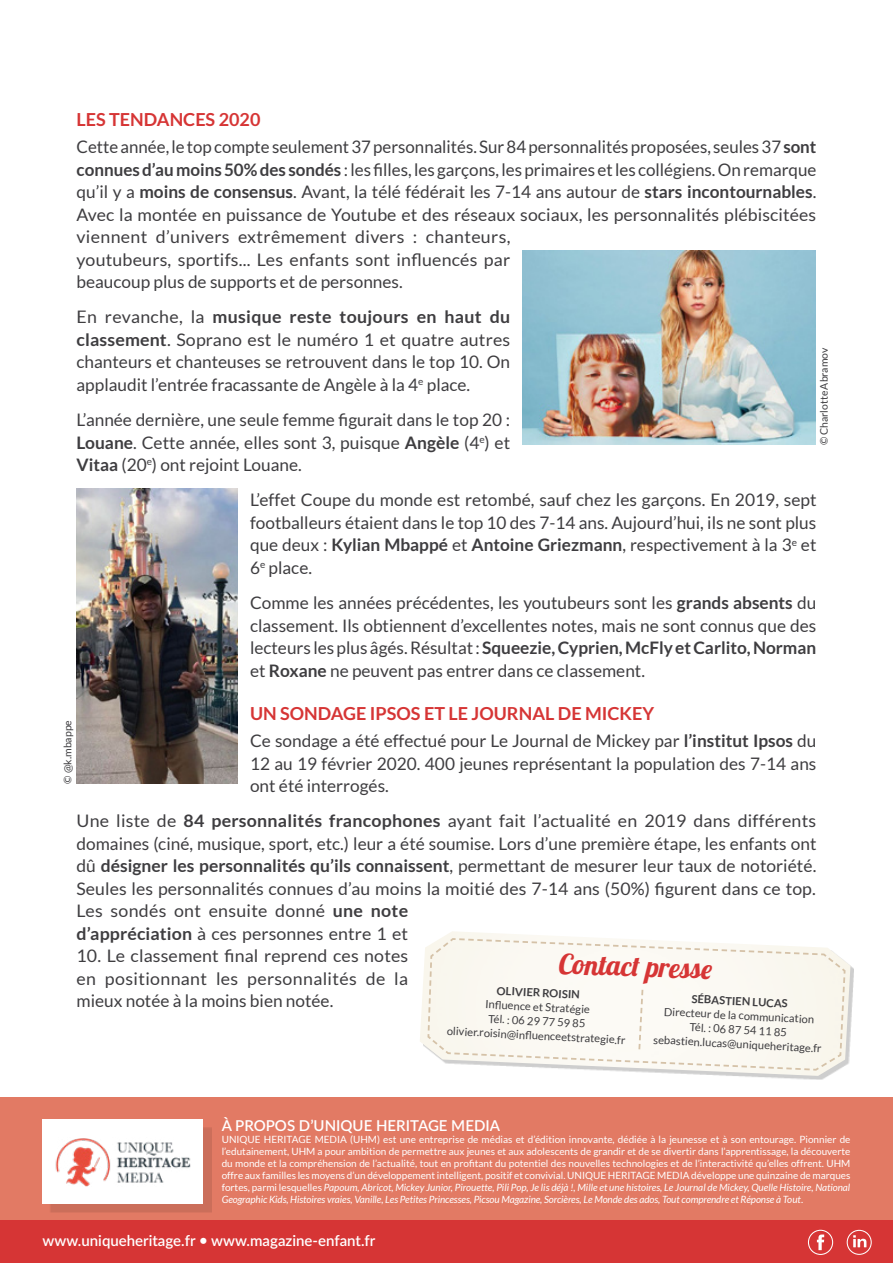
<style>
.page{position:relative;width:893px;height:1263px;background:#fff}
.page>*{position:absolute;margin:0;border:0;box-sizing:border-box;transform-origin:0 0}
.t1{font:28.05px "Lobster 1.4";color:#d63535}
.t2{font:700 18px "Lato";color:#d63535}
.t3{font:17.25px/22.5px "Lato";color:#3e3d40;text-align:justify}
.t4{font:600 15px "Lato";color:#fff}
.t5{font:11.25px "Lato";color:#3e3d40}
.t6{font:700 11.25px "Lato";color:#3e3d40}
.t7{font:10.5px "Lato";color:#3e3d40}
.t8{font:10.05px/12px "Lato";color:#fff;text-align:justify}
.s1{font-weight:700}
.s2{font-style:italic}
</style>
<div class="page">
<div style="left:0;top:1097px;width:893px;height:166px;background:#e27a64"></div>
<div style="left:0;top:1220px;width:893px;height:43px;background:#d63535"></div>
<div style="left:50px;top:1127px;width:162px;height:86px;background:#000;opacity:.1"></div>
<div style="left:43px;top:1119px;width:160px;height:84px;background:#fff"></div>
<img style="left:55px;top:1138px;width:136px;height:49px">
<svg style="left:817px;top:1234px;width:7px;height:16px"></svg>
<div style="left:808px;top:1230px;width:25px;height:25px;border:1px solid #fff;border-radius:50%"></div>
<div style="left:847px;top:1230px;width:25px;height:25px;border:1px solid #fff;border-radius:50%"></div>
<svg style="left:853px;top:1235px;width:13px;height:12px"></svg>
<img style="left:523px;top:251px;width:292px;height:194px">
<img style="left:77px;top:488px;width:160px;height:296px">
<div style="left:423px;top:934px;width:431px;height:146px;background:#000;opacity:.2"></div>
<img style="left:420px;top:931px;width:430px;height:145px">
<svg style="left:427px;top:937px;width:419px;height:134px"></svg>
<p class="t2" style="left:77px;top:109px;width:185px">LES TENDANCES 2020</p>
<p class="t3" style="left:77px;top:135px;width:741px;text-align:left">Cette année, le top compte seulement 37 personnalités. Sur 84 personnalités proposées, seules 37 <span class="s1">sont connues d’au moins 50% des sondés</span> : les filles, les garçons, les primaires et les collégiens. On remarque qu’il y a <span class="s1">moins de consensus</span>. Avant, la télé fédérait les 7-14 ans autour de <span class="s1">stars incontournables</span>.<br>Avec la montée en puissance de Youtube et des réseaux sociaux, les personnalités plébiscitées viennent d’univers extrêmement divers : chanteurs,<br>youtubeurs, sportifs... Les enfants sont influencés par<br>beaucoup plus de supports et de personnes.</p>
<p class="t3" style="left:77px;top:306px;width:435px">En revanche, la <span class="s1">musique reste toujours en haut du classement</span>. Soprano est le numéro 1 et quatre autres chanteurs et chanteuses se retrouvent dans le top 10. On applaudit l’entrée fracassante de Angèle à la 4<sup>e</sup> place.</p>
<p class="t3" style="left:77px;top:408px;width:435px">L’année dernière, une seule femme figurait dans le top 20 :<br><span class="s1">Louane</span>. Cette année, elles sont 3, puisque <span class="s1">Angèle</span> (4<sup>e</sup>) et <span class="s1">Vitaa</span> (20<sup>e</sup>) ont rejoint Louane.</p>
<p class="t3" style="left:250px;top:489px;width:568px">L’effet Coupe du monde est retombé, sauf chez les garçons. En 2019, sept footballeurs étaient dans le top 10 des 7-14 ans. Aujourd’hui, ils ne sont plus que deux : <span class="s1">Kylian Mbappé</span> et <span class="s1">Antoine Griezmann</span>, respectivement à la 3<sup>e</sup> et 6<sup>e</sup> place.</p>
<p class="t3" style="left:250px;top:591px;width:568px">Comme les années précédentes, les youtubeurs sont les <span class="s1">grands absents</span> du classement. Ils obtiennent d’excellentes notes, mais ne sont connus que des lecteurs les plus âgés. Résultat : <span class="s1">Squeezie, Cyprien, McFly et Carlito, Norman </span>et <span class="s1">Roxane</span> ne peuvent pas entrer dans ce classement.</p>
<p class="t2" style="left:250px;top:703px;width:406px">UN SONDAGE IPSOS ET LE JOURNAL DE MICKEY</p>
<p class="t3" style="left:250px;top:729px;width:568px">Ce sondage a été effectué pour Le Journal de Mickey par <span class="s1">l’institut Ipsos</span> du 12 au 19 février 2020. 400 jeunes représentant la population des 7-14 ans ont été interrogés.</p>
<p class="t3" style="left:77px;top:810px;width:741px;text-align:left">Une liste de <span class="s1">84 personnalités francophones</span> ayant fait l’actualité en 2019 dans différents domaines (ciné, musique, sport, etc.) leur a été soumise. Lors d’une première étape, les enfants ont dû <span class="s1">désigner les personnalités qu’ils connaissent</span>, permettant de mesurer leur taux de notoriété.<br>Seules les personnalités connues d’au moins la moitié des 7-14 ans (50%) figurent dans ce top.<br>Les sondés ont ensuite donné <span class="s1">une note<br>d’appréciation</span> à ces personnes entre 1 et</p>
<p class="t3" style="left:77px;top:945px;width:333px">10. Le classement final reprend ces notes en positionnant les personnalités de la mieux notée à la moins bien notée.</p>
<p class="t7" style="left:818px;top:445px;width:98px;rotate:-90deg">© Charlotte Abramov</p>
<p class="t7" style="left:62px;top:784px;width:65px;rotate:-90deg">© @k.mbappe</p>
<p class="t1" style="left:560px;top:945px;width:155px;rotate:2deg">Contact presse</p>
<p class="t6" style="left:497px;top:984px;width:85px;rotate:3deg">OLIVIER ROISIN</p>
<p class="t5" style="left:486px;top:998px;width:106px;rotate:3deg">Infl uence et Stratégie</p>
<p class="t5" style="left:489px;top:1012px;width:99px;rotate:3deg">Tél. : 06 29 77 59 85</p>
<p class="t5" style="left:447px;top:1024px;width:180px;rotate:3deg">olivier.roisin@infl uenceetstrategie.fr</p>
<p class="t6" style="left:692px;top:992px;width:98px;rotate:3deg">SÉBASTIEN LUCAS</p>
<p class="t5" style="left:664px;top:1005px;width:152px;rotate:3deg">Directeur de la communication</p>
<p class="t5" style="left:690px;top:1021px;width:99px;rotate:3deg">Tél. : 06 87 54 11 85</p>
<p class="t5" style="left:654px;top:1033px;width:170px;rotate:3deg">sebastien.lucas@uniqueheritage.fr</p>
<p class="t4" style="left:222px;top:1115px;width:280px">À PROPOS D’UNIQUE HERITAGE MEDIA</p>
<p class="t8" style="left:222px;top:1133px;width:630px">UNIQUE HERITAGE MEDIA (UHM) est une entreprise de médias et d’édition innovante, dédiée à la jeunesse et à son entourage. Pionnier de l’edutainement, UHM a pour ambition de permettre aux jeunes et aux adolescents de grandir et de se divertir dans l’apprentissage, la découverte du monde et la compréhension de l’actualité, tout en profitant du potentiel des nouvelles technologies et de l’interactivité qu’elles offrent. UHM offre aux familles les moyens d’un développement intelligent, positif et convivial. UNIQUE HERITAGE MEDIA développe une quinzaine de marques fortes, parmi lesquelles <span class="s2">Papoum, Abricot, Mickey Junior, Pirouette, Pili Pop, Je lis déjà !, Mille et une histoires, Le Journal de Mickey, Quelle Histoire, National Geographic Kids, Histoires vraies, Vanille, Les Petites Princesses, Picsou Magazine, Sorcières, Le Monde des ados, Tout comprendre et Réponse à Tout</span>.</p>
<p class="t4" style="left:43px;top:1230px;width:334px">www.uniqueheritage.fr www.magazine-enfant.fr</p>
</div>
